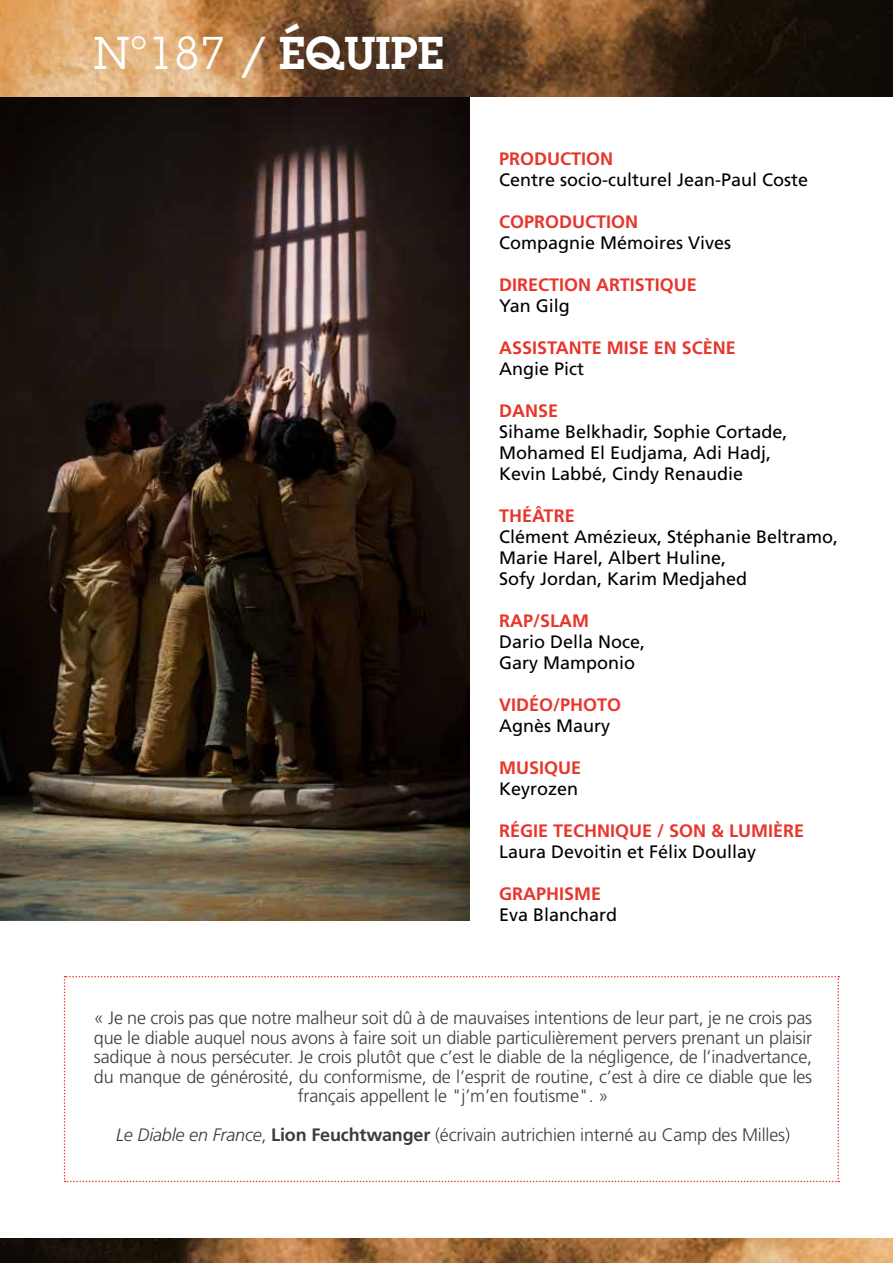
<style>
.page{position:relative;width:893px;height:1263px;background:#fff}
.page>*{position:absolute;margin:0;border:0;box-sizing:border-box;transform-origin:0 0}
.t1{font:600 45px "Lubalin Graph Std";color:#fff}
.t2{font:300 18px/19.5px "Frutiger LT Std";letter-spacing:-.01em;color:#3c3c3b;text-align:center}
.t3{font:18px/21px "Frutiger LT Std";color:#000}
.t4{font:700 18px "Frutiger LT Std";color:#e7362c}
.s1{font-weight:400}
.s2{font-style:italic}
.s3{font-weight:700}
</style>
<div class="page">
<img style="left:0;top:96px;width:469px;height:825px">
<img style="left:0;top:0;width:893px;height:96px">
<svg style="left:64px;top:976px;width:775px;height:206px"></svg>
<img style="left:0;top:1239px;width:893px;height:24px">
<h1 class="t1" style="left:94px;top:23px;width:352px"><span class="s1">N°187</span> / ÉQUIPE</h1>
<p class="t4" style="left:499px;top:148px;width:116px">PRODUCTION</p>
<p class="t3" style="left:499px;top:169px;width:311px">Centre socio-culturel Jean-Paul Coste</p>
<p class="t4" style="left:499px;top:211px;width:141px">COPRODUCTION</p>
<p class="t3" style="left:499px;top:232px;width:234px">Compagnie Mémoires Vives</p>
<p class="t4" style="left:499px;top:274px;width:199px">DIRECTION ARTISTIQUE</p>
<p class="t3" style="left:499px;top:295px;width:72px">Yan Gilg</p>
<p class="t4" style="left:499px;top:337px;width:238px">ASSISTANTE MISE EN SCÈNE</p>
<p class="t3" style="left:499px;top:358px;width:87px">Angie Pict</p>
<p class="t4" style="left:499px;top:400px;width:61px">DANSE</p>
<p class="t3" style="left:499px;top:421px;width:290px">Sihame Belkhadir, Sophie Cortade,<br>Mohamed El Eudjama, Adi Hadj,<br>Kevin Labbé, Cindy Renaudie</p>
<p class="t4" style="left:499px;top:505px;width:77px">THÉÂTRE</p>
<p class="t3" style="left:499px;top:526px;width:341px">Clément Amézieux, Stéphanie Beltramo,<br>Marie Harel, Albert Huline,<br>Sofy Jordan, Karim Medjahed</p>
<p class="t4" style="left:499px;top:610px;width:91px">RAP/SLAM</p>
<p class="t3" style="left:499px;top:631px;width:148px">Dario Della Noce,<br>Gary Mamponio</p>
<p class="t4" style="left:499px;top:694px;width:124px">VIDÉO/PHOTO</p>
<p class="t3" style="left:499px;top:715px;width:113px">Agnès Maury</p>
<p class="t4" style="left:499px;top:757px;width:84px">MUSIQUE</p>
<p class="t3" style="left:499px;top:778px;width:81px">Keyrozen</p>
<p class="t4" style="left:499px;top:820px;width:307px">RÉGIE TECHNIQUE / SON &amp; LUMIÈRE</p>
<p class="t3" style="left:499px;top:841px;width:259px">Laura Devoitin et Félix Doullay</p>
<p class="t4" style="left:499px;top:883px;width:104px">GRAPHISME</p>
<p class="t3" style="left:499px;top:904px;width:120px">Eva Blanchard</p>
<p class="t2" style="left:94px;top:1008px;width:720px">« Je ne crois pas que notre malheur soit dû à de mauvaises intentions de leur part, je ne crois pas que le diable auquel nous avons à faire soit un diable particulièrement pervers prenant un plaisir sadique à nous persécuter. Je crois plutôt que c’est le diable de la négligence, de l’inadvertance, du manque de générosité, du conformisme, de l’esprit de routine, c’est à dire ce diable que les français appellent le "j’m’en foutisme". »</p>
<p class="t2" style="left:116px;top:1125px;width:675px"><span class="s2">Le Diable en France</span>, <span class="s3">Lion Feuchtwanger</span> (écrivain autrichien interné au Camp des Milles)</p>
</div>
